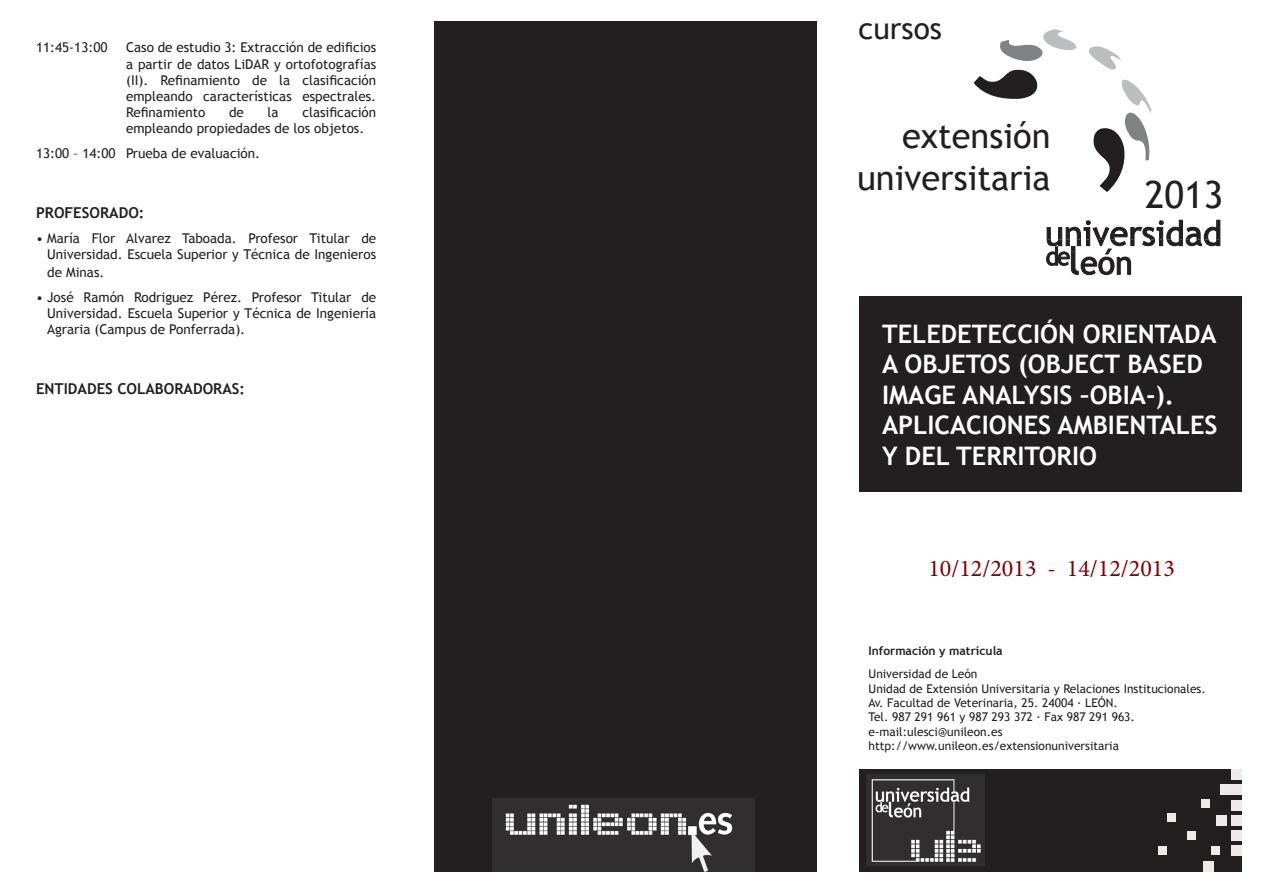
<style>
.page{position:relative;width:1263px;height:893px;background:#fff}
.page>*{position:absolute;margin:0;border:0;box-sizing:border-box;transform-origin:0 0}
.t1{font:37.5px "Trebuchet MS";color:#231f20}
.t2{font:34.5px/41.4px "Trebuchet MS";color:#231f20;text-align:right}
.t3{font:30px "Trebuchet MS";color:#231f20}
.t4{font:700 25.5px/30.6px "Trebuchet MS";color:#fff}
.t5{font:24px "Minion Pro";color:#800000}
.t6{font:700 15px "Trebuchet MS";color:#231f20}
.t7{font:13.5px/16.2px "Trebuchet MS";color:#231f20;text-align:justify}
.t8{font:12px/14.4px "Trebuchet MS";color:#231f20}
.t9{font:700 12px "Trebuchet MS";color:#231f20}
</style>
<div class="page">
<div style="left:434px;top:21px;width:382px;height:851px;background:#231f20"></div>
<div style="left:859px;top:770px;width:383px;height:102px;background:#231f20"></div>
<div style="left:859px;top:297px;width:383px;height:195px;background:#231f20"></div>
<img style="left:492px;top:799px;width:263px;height:73px">
<svg style="left:1046px;top:219px;width:175px;height:56px"></svg>
<svg style="left:973px;top:29px;width:178px;height:163px"></svg>
<div style="left:1167px;top:813px;width:9px;height:9px;background:#efeae5"></div>
<div style="left:1187px;top:831px;width:8px;height:8px;background:#efeae5"></div>
<div style="left:1201px;top:799px;width:8px;height:9px;background:#efeae5"></div>
<div style="left:1211px;top:846px;width:9px;height:8px;background:#efeae5"></div>
<div style="left:1159px;top:847px;width:8px;height:8px;background:#efeae5"></div>
<div style="left:1231px;top:845px;width:11px;height:11px;background:#efeae5"></div>
<div style="left:1203px;top:861px;width:11px;height:11px;background:#efeae5"></div>
<div style="left:1231px;top:830px;width:11px;height:11px;background:#efeae5"></div>
<div style="left:1231px;top:815px;width:11px;height:11px;background:#efeae5"></div>
<div style="left:1216px;top:815px;width:11px;height:11px;background:#efeae5"></div>
<div style="left:1231px;top:800px;width:11px;height:11px;background:#efeae5"></div>
<div style="left:1231px;top:784px;width:11px;height:11px;background:#efeae5"></div>
<div style="left:1220px;top:784px;width:11px;height:11px;background:#efeae5"></div>
<div style="left:1231px;top:770px;width:11px;height:10px;background:#efeae5"></div>
<img style="left:867px;top:775px;width:117px;height:91px">
<p class="t7" style="left:36px;top:40px;width:73px">11:45-13:00</p>
<p class="t7" style="left:126px;top:40px;width:252px">Caso de estudio 3: Extracción de edificios a partir de datos LiDAR y ortofotografías (II). Refinamiento de la clasificación empleando características espectrales.<br>Refinamiento</p>
<p class="t7" style="left:126px;top:105px;width:252px;text-indent:176px">clasificación empleando propiedades de los objetos.</p>
<p class="t7" style="left:36px;top:145px;width:226px">13:00 – 14:00 Prueba de evaluación.</p>
<p class="t7" style="left:229px;top:105px;width:16px">de</p>
<p class="t7" style="left:268px;top:105px;width:13px">la</p>
<p class="t6" style="left:36px;top:203px;width:110px">PROFESORADO:</p>
<p class="t7" style="left:36px;top:230px;width:342px;text-align:right">• María Flor Alvarez Taboada. Profesor Titular de<br>Universidad. Escuela Superior y Técnica de Ingenieros</p>
<p class="t7" style="left:47px;top:264px;width:59px">de Minas.</p>
<p class="t7" style="left:47px;top:289px;width:330px;text-indent:-11px">• José Ramón Rodriguez Pérez. Profesor Titular de Universidad. Escuela Superior y Técnica de Ingeniería Agraria (Campus de Ponferrada).</p>
<p class="t6" style="left:36px;top:379px;width:211px">ENTI DADES COLABORADORAS:</p>
<h3 class="t3" style="left:859px;top:11px;width:85px">cursos</h3>
<h2 class="t2" style="left:857px;top:116px;width:195px">extensión universitaria</h2>
<h1 class="t1" style="left:1145px;top:172px;width:80px">2013</h1>
<h3 class="t4" style="left:882px;top:318px;width:337px">TELEDETECCIÓN ORIENTADA<br>A OBJETOS (OBJECT BASED<br>IMAGE ANALYSIS –OBIA-).<br>APLICACIONES AMBI ENTALES<br>Y DEL TERRITORIO</h3>
<h3 class="t5" style="left:928px;top:553px;width:248px">10/12/2013 - 14/12/2013</h3>
<p class="t9" style="left:868px;top:643px;width:136px">Información y matrícula</p>
<p class="t8" style="left:868px;top:667px;width:339px">Universidad de León<br>Unidad de Extensión Universitaria y Relaciones Institucionales.<br>Av. Facultad de Veterinaria, 25. 24004 · LEÓN.<br>Tel. 987 291 961 y 987 293 372 · Fax 987 291 963. e-mail:ulesci@unileon.es http://www.unileon.es/extensionuniversitaria</p>
</div>
